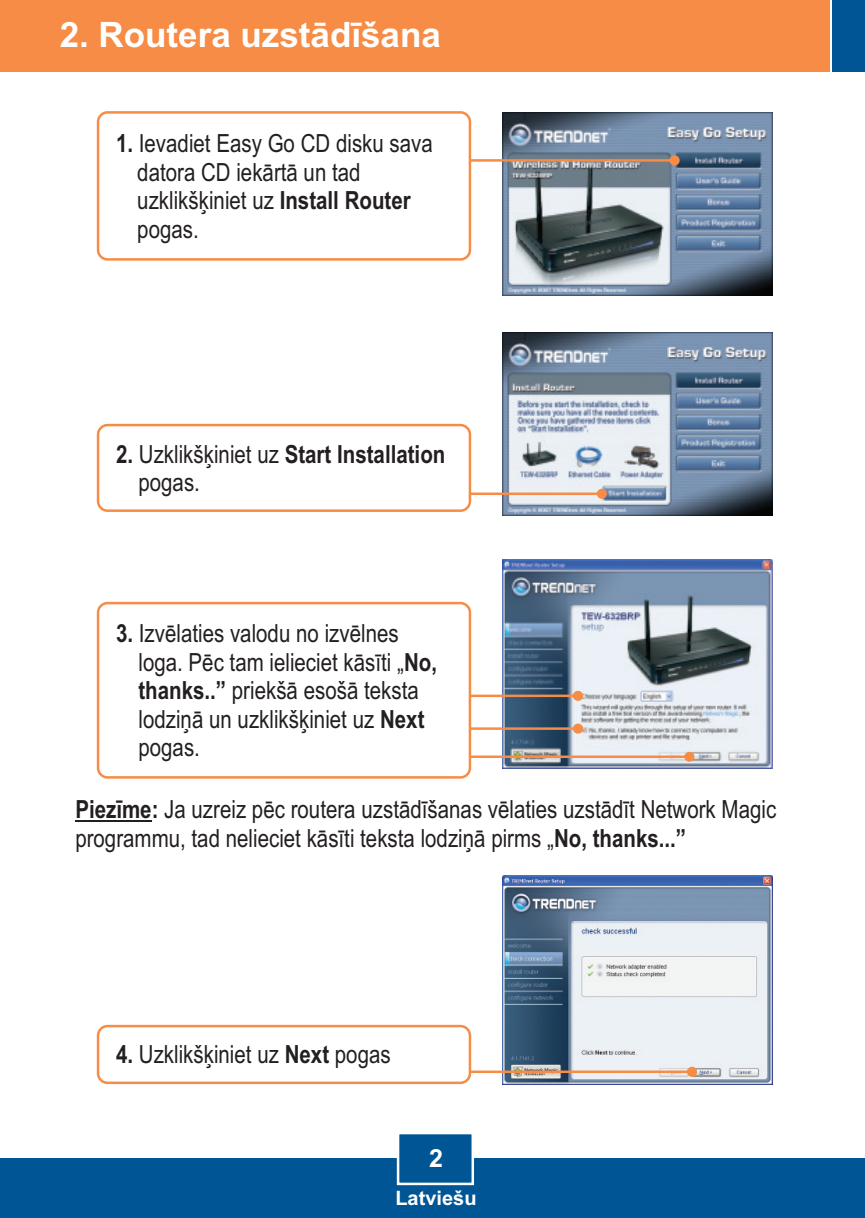
<style>
.page{position:relative;width:865px;height:1218px;background:#fff}
.page>*{position:absolute;margin:0;border:0;box-sizing:border-box;transform-origin:0 0}
.t1{font:700 35px "Arial";color:#fff}
.t2{font:25px/28.5px "Arial Narrow";color:#231f20}
.t3{font:700 25px "Arial";color:#fff}
.t4{font:700 20px "Arial";color:#fff}
.s1{font-weight:700}
</style>
<div class="page">
<img style="left:503px;top:112px;width:270px;height:184px">
<img style="left:503px;top:333px;width:270px;height:183px">
<img style="left:503px;top:560px;width:270px;height:209px">
<img style="left:503px;top:875px;width:270px;height:209px">
<svg style="left:471px;top:752px;width:223px;height:10px;background:#dbc2b1"></svg>
<svg style="left:471px;top:691px;width:112px;height:10px"></svg>
<svg style="left:471px;top:723px;width:112px;height:10px"></svg>
<div style="left:97px;top:602px;width:374px;height:176px;background:#fff;border:3px solid #f68c45;border-radius:9px"></div>
<svg style="left:471px;top:155px;width:209px;height:10px;background:#ac978a"></svg>
<div style="left:0;top:1159px;width:865px;height:59px;background:#005595"></div>
<div style="left:0;top:0;width:830px;height:72px;background:#f68c45"></div>
<div style="left:833px;top:0;width:32px;height:72px;background:#005595"></div>
<svg style="left:395px;top:1134px;width:80px;height:52px"></svg>
<div style="left:97px;top:111px;width:374px;height:150px;background:#fff;border:3px solid #f68c45;border-radius:9px"></div>
<svg style="left:471px;top:489px;width:136px;height:10px"></svg>
<svg style="left:471px;top:1066px;width:226px;height:11px;background:#dcc5b6"></svg>
<div style="left:97px;top:424px;width:374px;height:88px;background:#fff;border:3px solid #f68c45;border-radius:9px"></div>
<div style="left:97px;top:1025px;width:374px;height:59px;background:#fff;border:3px solid #f68c45;border-radius:9px"></div>
<hr style="left:75px;top:820px;width:77px;height:1px;background:#231f20">
<h1 class="t1" style="left:60px;top:21px;width:383px">2. Routera uzstâdîðana</h1>
<p class="t2" style="left:137px;top:132px;width:297px;text-indent:-21px"><span class="s1">1.</span> Ievadiet Easy Go CD disku sava datora CD iekârtâ un tad uzklikðíiniet uz <span class="s1">Install Router </span>pogas.</p>
<p class="t2" style="left:138px;top:442px;width:308px;text-indent:-22px"><span class="s1">2.</span> Uzklikðíiniet uz <span class="s1">Start Installation </span>pogas.</p>
<p class="t2" style="left:138px;top:621px;width:300px;text-indent:-22px"><span class="s1">3.</span> Izvçlaties valodu no izvçlnes loga. Pçc tam ielieciet kâsîti „<span class="s1">No, thanks..”</span> priekðâ esoðâ teksta lodziòâ un uzklikðíiniet uz <span class="s1">Next </span>pogas.</p>
<p class="t2" style="left:75px;top:797px;width:702px"><span class="s1">Piezîme:</span> Ja uzreiz pçc routera uzstâdîðanas vçlaties uzstâdît Network Magic programmu, tad nelieciet kâsîti teksta lodziòâ pirms „<span class="s1">No, thanks...”</span></p>
<p class="t2" style="left:116px;top:1042px;width:276px"><span class="s1">4.</span> Uzklikðíiniet uz <span class="s1">Next</span> pogas</p>
<p class="t3" style="left:429px;top:1149px;width:15px">2</p>
<p class="t4" style="left:395px;top:1190px;width:83px">Latviešu</p>
</div>
